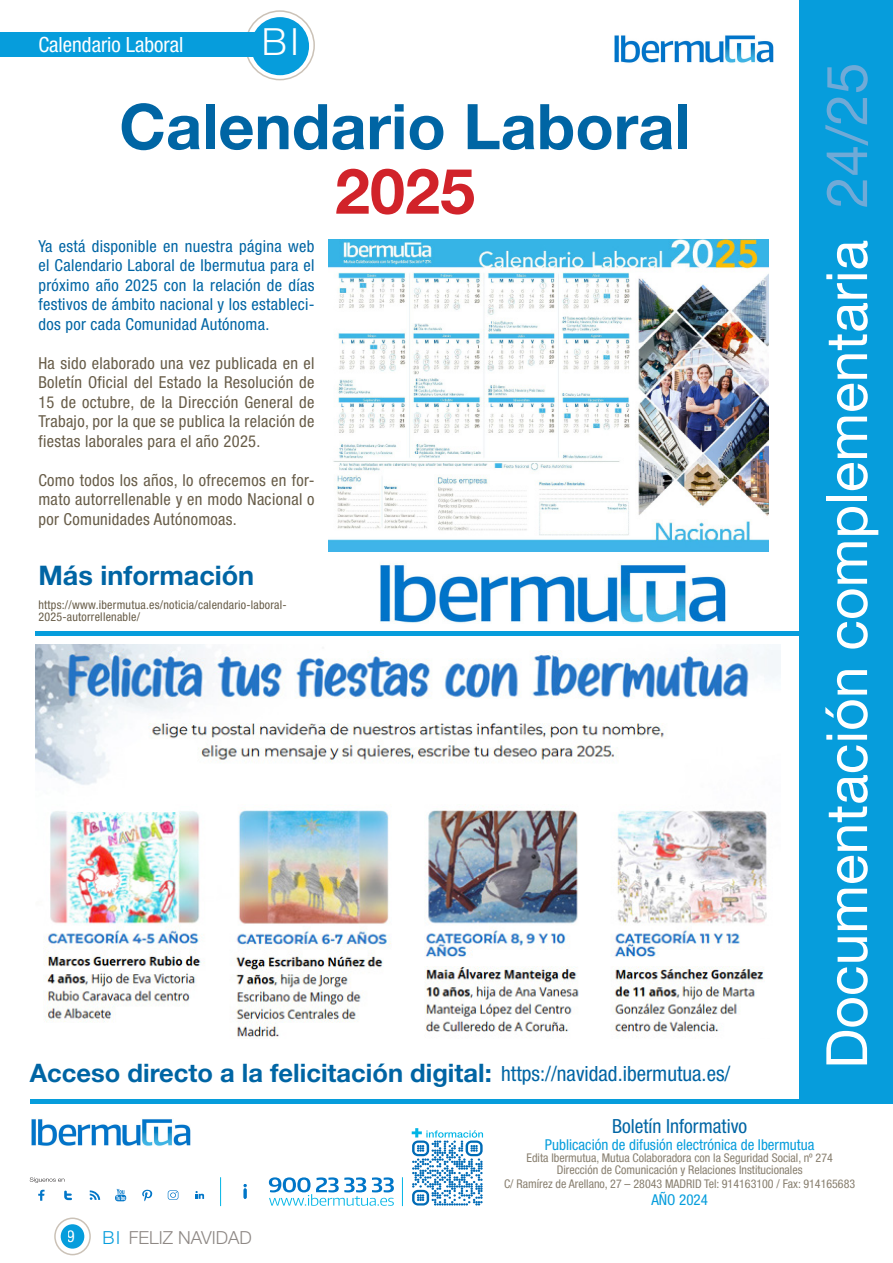
<style>
.page{position:relative;width:893px;height:1263px;background:#fff}
.page>*{position:absolute;margin:0;border:0;box-sizing:border-box;transform-origin:0 0}
.t1{font:700 63px "Helvetica Neue LT Std";color:#0065a4}
.t2{font:700 63px "Helvetica Neue LT Std";color:#d1232a}
.t3{font:57px "Helvetica Neue LT Std";color:#fff}
.t4{font:300 37.5px "Helvetica Neue LT Std";color:#fff}
.t5{font:700 27px "Helvetica Neue LT Std";color:#0065a4}
.t6{font:700 25.5px "Helvetica Neue LT Std";color:#0065a4}
.t7{font:condensed 21px "Helvetica Neue LT Std";color:#0065a4}
.t8{font:condensed 21px "Helvetica Neue LT Std";color:#fff}
.t9{font:condensed 19.5px "Helvetica Neue LT Std";color:#0065a4}
.t10{font:300 18px "Helvetica Neue LT Std";color:#8e8885}
.t11{font:condensed 16.5px/19.5px "Helvetica Neue LT Std";letter-spacing:.02em;color:#685d49;text-align:justify}
.t12{font:condensed 16.5px/19.5px "Helvetica Neue LT Std";letter-spacing:.02em;color:#0065a4;text-align:justify}
.t13{font:condensed 16.5px "Helvetica Neue LT Std";color:#fff}
.t14{font:condensed 15px "Helvetica Neue LT Std";color:#069ddc}
.t15{font:condensed 12px "Helvetica Neue LT Std";color:#887f6f}
.t16{font:condensed 12px/12px "Helvetica Neue LT Std";letter-spacing:.02em;color:#685d49}
.s1{color:#70aad7}
.s2{color:#069ddc}
</style>
<div class="page">
<svg style="left:55px;top:1218px;width:35px;height:36px"></svg>
<div style="left:54px;top:1217px;width:37px;height:38px;border:2px solid #cbc2b7;border-radius:50%"></div>
<div style="left:61px;top:1225px;width:23px;height:23px;background:#069ddc;border-radius:50%"></div>
<div style="left:61px;top:1224px;width:23px;height:24px;border:2px solid #069ddc;border-radius:50%"></div>
<svg style="left:246px;top:11px;width:68px;height:69px"></svg>
<div style="left:245px;top:10px;width:70px;height:70px;border:2px solid #cbc2b7;border-radius:50%"></div>
<div style="left:252px;top:18px;width:56px;height:56px;background:#069ddc;border-radius:50%"></div>
<div style="left:251px;top:17px;width:58px;height:58px;border:2px solid #069ddc;border-radius:50%"></div>
<div style="left:0;top:32px;width:262px;height:25px;background:#069ddc"></div>
<hr style="left:30px;top:1099px;width:771px;height:4px;background:#069ddc">
<div style="left:799px;top:0;width:94px;height:1103px;background:#069ddc"></div>
<svg style="left:30px;top:1177px;width:34px;height:6px"></svg>
<svg style="left:115px;top:1194px;width:11px;height:7px"></svg>
<svg style="left:142px;top:1189px;width:11px;height:12px"></svg>
<svg style="left:168px;top:1190px;width:10px;height:10px"></svg>
<svg style="left:195px;top:1191px;width:10px;height:8px"></svg>
<svg style="left:90px;top:1190px;width:10px;height:10px"></svg>
<svg style="left:38px;top:1190px;width:7px;height:11px"></svg>
<svg style="left:64px;top:1190px;width:8px;height:10px"></svg>
<svg style="left:116px;top:1189px;width:9px;height:11px"></svg>
<svg style="left:269px;top:1177px;width:125px;height:29px"></svg>
<svg style="left:243px;top:1184px;width:4px;height:15px"></svg>
<svg style="left:220px;top:1177px;width:1px;height:29px"></svg>
<svg style="left:402px;top:1177px;width:1px;height:29px"></svg>
<svg style="left:412px;top:1128px;width:71px;height:77px"></svg>
<img style="left:31px;top:1119px;width:160px;height:27px">
<div style="left:35px;top:631px;width:772px;height:5px;background:#069ddc"></div>
<img style="left:614px;top:35px;width:160px;height:28px">
<img style="left:379px;top:564px;width:347px;height:59px">
<img style="left:328px;top:240px;width:440px;height:311px">
<img style="left:35px;top:645px;width:745px;height:393px">
<p class="t8" style="left:38px;top:32px;width:146px">Calendario Laboral</p>
<p class="t4" style="left:262px;top:19px;width:39px">BI</p>
<p class="t1" style="left:119px;top:88px;width:573px">Calendario Laboral</p>
<p class="t2" style="left:335px;top:152px;width:142px">2025</p>
<p class="t12" style="left:38px;top:236px;width:278px">Ya está disponible en nuestra página web el Calendario Laboral de Ibermutua para el próximo año 2025 con la relación de días festivos de ámbito nacional y los estableci&shy;dos por cada Comunidad Autónoma.</p>
<p class="t11" style="left:38px;top:353px;width:278px">Ha sido elaborado una vez publicada en el Boletín Oficial del Estado la Resolución de 15 de octubre, de la Dirección General de Trabajo, por la que se publica la relación de fiestas laborales para el año 2025.</p>
<p class="t11" style="left:38px;top:470px;width:278px">Como todos los años, lo ofrecemos en for&shy;mato autorrellenable y en modo Nacional o por Comunidades Autónomoas.</p>
<p class="t5" style="left:38px;top:558px;width:217px">Más información</p>
<p class="t16" style="left:38px;top:598px;width:250px">https://www.ibermutua.es/noticia/calendario-laboral-<br>2025-autorrellenable/</p>
<p class="t6" style="left:30px;top:1057px;width:464px">Acceso directo a la felicitación digital:</p>
<p class="t7" style="left:501px;top:1062px;width:231px">https://navidad.ibermutua.es/</p>
<p class="t3" style="left:813px;top:1069px;width:1008px;rotate:-90deg">Documentación complementaria <span class="s1">24/25</span></p>
<p class="t13" style="left:67px;top:1227px;width:9px">9</p>
<p class="t10" style="left:102px;top:1226px;width:151px"><span class="s2">BI</span> FELIZ NAVIDAD</p>
<p class="t9" style="left:612px;top:1115px;width:137px">Boletín Informativo</p>
<p class="t14" style="left:545px;top:1136px;width:271px">Publicación de difusión electrónica de Ibermutua</p>
<p class="t15" style="left:526px;top:1150px;width:308px">Edita Ibermutua, Mutua Colaboradora con la Seguridad Social, nº 274</p>
<p class="t15" style="left:557px;top:1162px;width:247px">Dirección de Comunicación y Relaciones Institucionales</p>
<p class="t15" style="left:504px;top:1177px;width:353px">C/ Ramírez de Arellano, 27 – 28043 MADRID Tel: 914163100 / Fax: 914165683</p>
<p class="t14" style="left:651px;top:1191px;width:58px">AÑO 2024</p>
</div>
